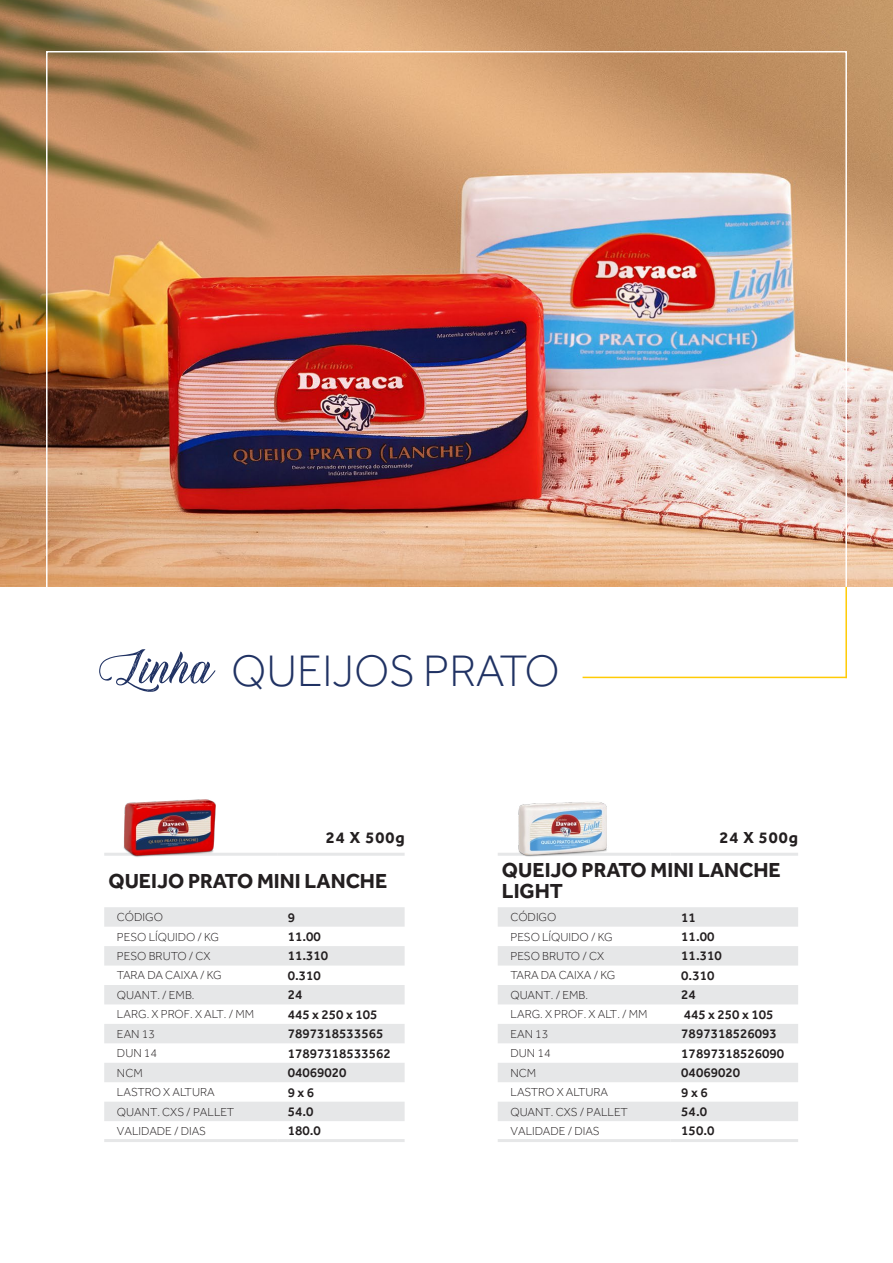
<style>
.page{position:relative;width:893px;height:1263px;background:#fff}
.page>*{position:absolute;margin:0;border:0;box-sizing:border-box;transform-origin:0 0}
.t1{font:53.25px "Honey Florist Personal Use";color:#203263}
.t2{font:300 45.6px "Effra";color:#203263}
.t3{font:700 21px/21px "Effra";color:#231f20}
.t4{font:700 16.5px "Effra";letter-spacing:.06em;color:#231f20}
.t5{font:500 13.5px "Effra";color:#231f20}
.t6{font:300 12px "Effra";color:#231f20}
</style>
<div class="page">
<img style="left:0;top:0;width:893px;height:587px">
<svg style="left:498px;top:907px;width:300px;height:214px;fill:#e6e7e8"></svg>
<hr style="left:498px;top:853px;width:173px;height:3px;background:#e6e7e8">
<hr style="left:671px;top:853px;width:127px;height:3px;background:#e6e7e8">
<hr style="left:498px;top:1139px;width:173px;height:3px;background:#e6e7e8">
<hr style="left:671px;top:1139px;width:127px;height:3px;background:#e6e7e8">
<svg style="left:104px;top:907px;width:301px;height:214px;fill:#e6e7e8"></svg>
<hr style="left:104px;top:853px;width:173px;height:3px;background:#e6e7e8">
<hr style="left:277px;top:853px;width:128px;height:3px;background:#e6e7e8">
<hr style="left:104px;top:1139px;width:173px;height:3px;background:#e6e7e8">
<hr style="left:277px;top:1139px;width:128px;height:3px;background:#e6e7e8">
<hr style="left:845px;top:587px;width:2px;height:91px;background:#ffcb05">
<hr style="left:583px;top:677px;width:264px;height:1px;background:#ffcb05">
<img style="left:123px;top:799px;width:93px;height:58px">
<img style="left:518px;top:802px;width:89px;height:55px">
<h1 class="t1" style="left:98px;top:643px;width:113px">Linha</h1>
<h2 class="t2" style="left:231px;top:645px;width:330px">QUEIJOS PRATO</h2>
<h3 class="t4" style="left:326px;top:827px;width:80px">24 X 500g</h3>
<h3 class="t3" style="left:108px;top:870px;width:280px">QUEIJO PRATO MINI LANCHE</h3>
<p class="t6" style="left:117px;top:910px;width:48px">CÓDIGO</p>
<p class="t5" style="left:288px;top:909px;width:9px">9</p>
<p class="t6" style="left:117px;top:930px;width:104px">PESO LÍQUIDO / KG</p>
<p class="t5" style="left:288px;top:928px;width:35px">11.00</p>
<p class="t6" style="left:117px;top:949px;width:95px">PESO BRUTO / CX</p>
<p class="t5" style="left:288px;top:948px;width:42px">11.310</p>
<p class="t6" style="left:117px;top:969px;width:106px">TARA DA CAIXA / KG</p>
<p class="t5" style="left:288px;top:967px;width:35px">0.310</p>
<p class="t6" style="left:117px;top:988px;width:79px">QUANT. / EMB.</p>
<p class="t5" style="left:288px;top:987px;width:16px">24</p>
<p class="t6" style="left:117px;top:1007px;width:139px">LARG. X PROF. X ALT. / MM</p>
<p class="t5" style="left:288px;top:1006px;width:91px">445 x 250 x 105</p>
<p class="t6" style="left:117px;top:1027px;width:39px">EAN 13</p>
<p class="t5" style="left:288px;top:1026px;width:97px">7897318533565</p>
<p class="t6" style="left:117px;top:1046px;width:42px">DUN 14</p>
<p class="t5" style="left:288px;top:1045px;width:105px">17897318533562</p>
<p class="t6" style="left:117px;top:1066px;width:27px">NCM</p>
<p class="t5" style="left:288px;top:1064px;width:60px">04069020</p>
<p class="t6" style="left:117px;top:1085px;width:99px">LASTRO X ALTURA</p>
<p class="t5" style="left:288px;top:1084px;width:28px">9 x 6</p>
<p class="t6" style="left:117px;top:1105px;width:119px">QUANT. CXS / PALLET</p>
<p class="t5" style="left:288px;top:1103px;width:27px">54.0</p>
<p class="t6" style="left:117px;top:1124px;width:90px">VALIDADE / DIAS</p>
<p class="t5" style="left:288px;top:1123px;width:35px">180.0</p>
<h3 class="t4" style="left:719px;top:827px;width:80px">24 X 500g</h3>
<h3 class="t3" style="left:502px;top:859px;width:280px">QUEIJO PRATO MINI LANCHE<br>LIGHT</h3>
<p class="t6" style="left:510px;top:910px;width:48px">CÓDIGO</p>
<p class="t5" style="left:681px;top:909px;width:16px">11</p>
<p class="t6" style="left:510px;top:930px;width:104px">PESO LÍQUIDO / KG</p>
<p class="t5" style="left:681px;top:928px;width:35px">11.00</p>
<p class="t6" style="left:510px;top:949px;width:95px">PESO BRUTO / CX</p>
<p class="t5" style="left:681px;top:948px;width:42px">11.310</p>
<p class="t6" style="left:510px;top:969px;width:106px">TARA DA CAIXA / KG</p>
<p class="t5" style="left:681px;top:967px;width:35px">0.310</p>
<p class="t6" style="left:510px;top:988px;width:79px">QUANT. / EMB.</p>
<p class="t5" style="left:681px;top:987px;width:16px">24</p>
<p class="t6" style="left:510px;top:1007px;width:139px">LARG. X PROF. X ALT. / MM</p>
<p class="t5" style="left:684px;top:1006px;width:91px">445 x 250 x 105</p>
<p class="t6" style="left:510px;top:1027px;width:39px">EAN 13</p>
<p class="t5" style="left:681px;top:1026px;width:97px">7897318526093</p>
<p class="t6" style="left:510px;top:1046px;width:42px">DUN 14</p>
<p class="t5" style="left:681px;top:1045px;width:105px">17897318526090</p>
<p class="t6" style="left:510px;top:1066px;width:27px">NCM</p>
<p class="t5" style="left:681px;top:1064px;width:60px">04069020</p>
<p class="t6" style="left:510px;top:1085px;width:99px">LASTRO X ALTURA</p>
<p class="t5" style="left:681px;top:1084px;width:28px">9 x 6</p>
<p class="t6" style="left:510px;top:1105px;width:119px">QUANT. CXS / PALLET</p>
<p class="t5" style="left:681px;top:1103px;width:27px">54.0</p>
<p class="t6" style="left:510px;top:1124px;width:90px">VALIDADE / DIAS</p>
<p class="t5" style="left:681px;top:1123px;width:35px">150.0</p>
</div>
